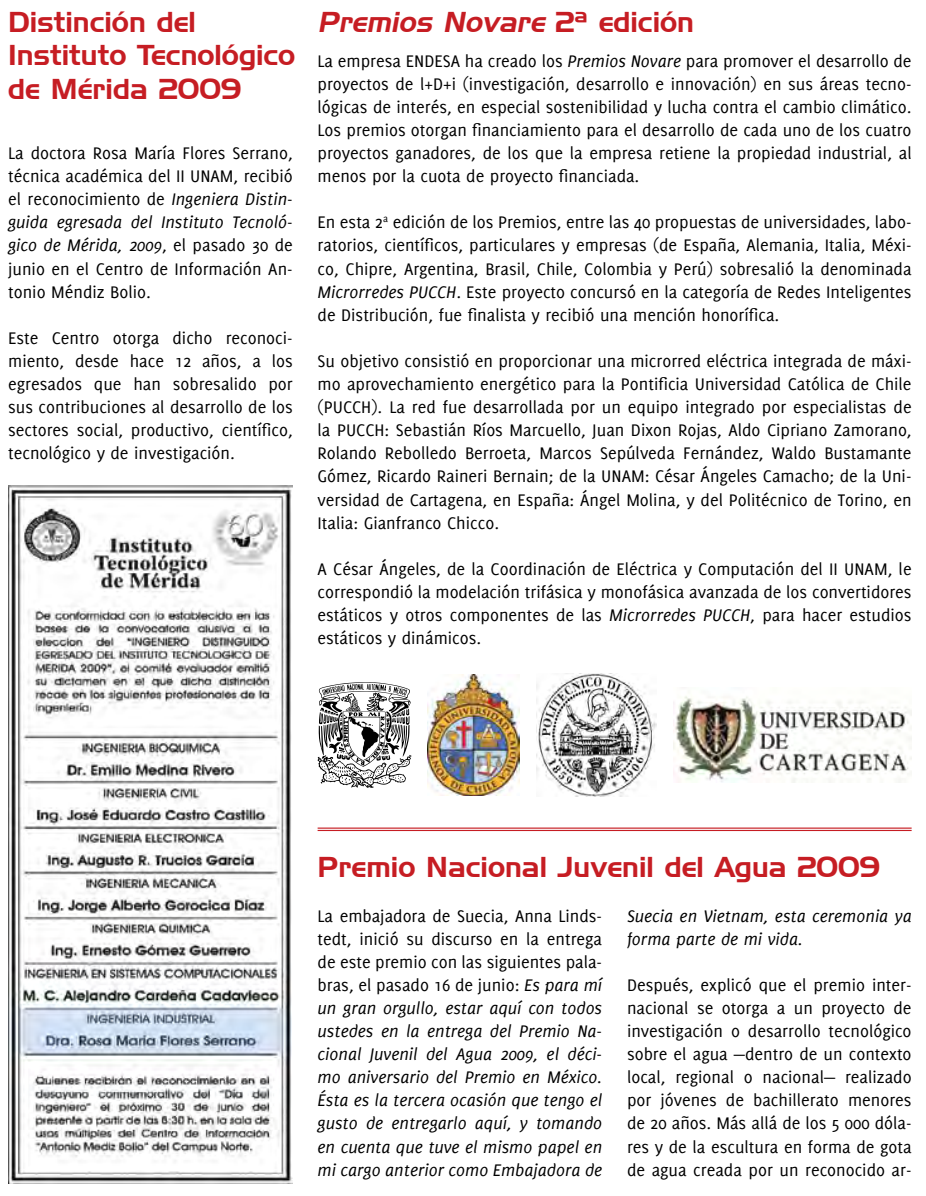
<style>
.page{position:relative;width:926px;height:1196px;background:#fff}
.page>*{position:absolute;margin:0;border:0;box-sizing:border-box;transform-origin:0 0}
.t1{font:28px/33.6px "Handel Gothic BT";color:#c61d23}
.t2{font:italic 28px "Handel Gothic BT";color:#c61d23}
.t3{font:18.38px/23.1px "Delicious";color:#000;text-align:justify}
.t4{font:italic 18.38px/23.1px "Delicious";color:#000;text-align:justify}
.s1{font-style:normal}
.s2{font-style:italic}
</style>
<div class="page">
<img style="left:8px;top:485px;width:285px;height:699px">
<svg style="left:317px;top:682px;width:94px;height:106px"></svg>
<img style="left:428px;top:674px;width:91px;height:121px">
<img style="left:673px;top:696px;width:238px;height:86px">
<img style="left:536px;top:674px;width:120px;height:122px">
<hr style="left:317px;top:830px;width:594px;height:1px;background:#c61d23">
<hr style="left:317px;top:827px;width:594px;height:1px;background:#c61d23">
<h1 class="t1" style="left:8px;top:5px;width:289px">Distinción del<br>Instituto Tecnológico de Mérida 2009</h1>
<h1 class="t2" style="left:317px;top:5px;width:378px">Premios Novare <span class="s1">2 ª e d i c i ó n</span></h1>
<p class="t3" style="left:317px;top:49px;width:595px">La empresa ENDESA ha creado los <span class="s2">Premios Novare</span> para promover el desarrollo de proyectos de l+D+i (investigación, desarrollo e innovación) en sus áreas tecno&shy;lógicas de interés, en especial sostenibilidad y lucha contra el cambio climático.<br>Los premios otorgan financiamiento para el desarrollo de cada uno de los cuatro proyectos ganadores, de los que la empresa retiene la propiedad industrial, al menos por la cuota de proyecto financiada.</p>
<p class="t3" style="left:317px;top:210px;width:595px">En esta 2<sup>a</sup> edición de los Premios, entre las 40 propuestas de universidades, labo&shy;ratorios, científicos, particulares y empresas (de España, Alemania, Italia, Méxi&shy;co, Chipre, Argentina, Brasil, Chile, Colombia y Perú) sobresalió la denominada <span class="s2">Microrredes PUCCH</span>. Este proyecto concursó en la categoría de Redes Inteligentes de Distribución, fue finalista y recibió una mención honorífica.</p>
<p class="t3" style="left:317px;top:349px;width:595px">Su objetivo consistió en proporcionar una microrred eléctrica integrada de máxi&shy;mo aprovechamiento energético para la Pontificia Universidad Católica de Chile (PUCCH). La red fue desarrollada por un equipo integrado por especialistas de la PUCCH: Sebastián Ríos Marcuello, Juan Dixon Rojas, Aldo Cipriano Zamorano, Rolando Rebolledo Berroeta, Marcos Sepúlveda Fernández, Waldo Bustamante Gómez, Ricardo Raineri Bernain; de la UNAM: César Ángeles Camacho; de la Uni&shy;versidad de Cartagena, en España: Ángel Molina, y del Politécnico de Torino, en Italia: Gianfranco Chicco.</p>
<p class="t3" style="left:317px;top:557px;width:595px">A César Ángeles, de la Coordinación de Eléctrica y Computación del II UNAM, le correspondió la modelación trifásica y monofásica avanzada de los convertidores estáticos y otros componentes de las <span class="s2">Microrredes PUCCH</span>, para hacer estudios estáticos y dinámicos.</p>
<p class="t3" style="left:8px;top:141px;width:286px">La doctora Rosa María Flores Serrano, técnica académica del II UNAM, recibió el reconocimiento de <span class="s2">Ingeniera Distin&shy;guida egresada del Instituto Tecnoló&shy;gico de Mérida, 2009</span>, el pasado 30 de junio en el Centro de Información An&shy;tonio Méndiz Bolio.</p>
<p class="t3" style="left:8px;top:326px;width:286px">Este Centro otorga dicho reconoci&shy;miento, desde hace 12 años, a los egresados que han sobresalido por sus contribuciones al desarrollo de los sectores social, productivo, científico, tecnológico y de investigación.</p>
<h1 class="t1" style="left:317px;top:850px;width:564px">Premio Nacional Juvenil del Agua 2009</h1>
<p class="t4" style="left:317px;top:904px;width:286px"><span class="s1">La embajadora de Suecia, Anna Linds&shy;tedt, inició su discurso en la entrega de este premio con las siguientes pala&shy;bras, el pasado 16 de junio:</span> Es para mí un gran orgullo, estar aquí con todos ustedes en la entrega del Premio Na&shy;cional Juvenil del Agua 2009, el déci&shy;mo aniversario del Premio en México.<br>Ésta es la tercera ocasión que tengo el gusto de entregarlo aquí, y tomando en cuenta que tuve el mismo papel en mi cargo anterior como Embajadora de</p>
<p class="t4" style="left:627px;top:904px;width:286px">Suecia en Vietnam, esta ceremonia ya forma parte de mi vida.</p>
<p class="t3" style="left:627px;top:973px;width:286px">Después, explicó que el premio inter&shy;nacional se otorga a un proyecto de investigación o desarrollo tecnológico sobre el agua —dentro de un contexto local, regional o nacional— realizado por jóvenes de bachillerato menores de 20 años. Más allá de los 5 000 dóla&shy;res y de la escultura en forma de gota de agua creada por un reconocido ar-</p>
</div>
